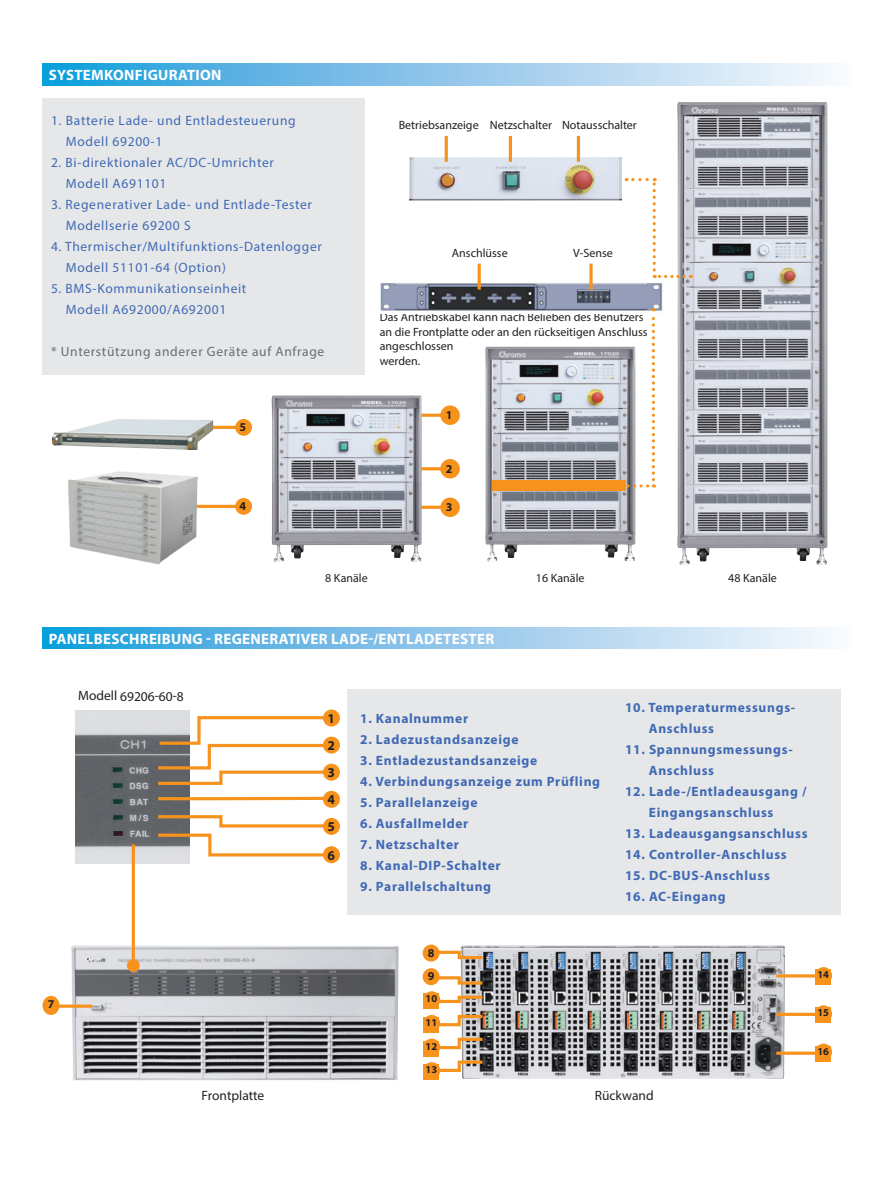
<style>
.page{position:relative;width:893px;height:1191px;background:#fff}
.page>*{position:absolute;margin:0;border:0;box-sizing:border-box;transform-origin:0 0}
.正常{font:700 15px "Myriad Pro";letter-spacing:.02em;color:#fff}
.t1{font:700 13.5px/21px "Myriad Pro";letter-spacing:.05em;color:#406ab4}
.t2{font:13.5px/21px "Myriad Pro";letter-spacing:.05em;color:#406ab4}
.t3{font:13.5px "Myriad Pro";letter-spacing:.05em;color:#6c6d70}
.t4{font:13.5px "Myriad Pro";color:#231f20}
.t5{font:700 13.5px "Myriad Pro";color:#231f20}
.t6{font:12px/14.4px "Myriad Pro";color:#231f20}
.t7{font:700 12px "Myriad Pro";color:#231f20}
.t8{font:700 10.5px "Myriad Pro";color:#231f20}
</style>
<div class="page">
<div style="left:43px;top:98px;width:322px;height:276px;background:#e6e7e9"></div>
<div style="left:347px;top:689px;width:276px;height:225px;background:#e6e7e9"></div>
<div style="left:612px;top:689px;width:229px;height:225px;background:#e6e7e9"></div>
<img style="left:71px;top:945px;width:328px;height:135px">
<div style="left:43px;top:995px;width:17px;height:20px;background:#f7931d;border-radius:50%"></div>
<hr style="left:57px;top:1004px;width:35px;height:3px;background:#f7931d">
<img style="left:461px;top:945px;width:324px;height:134px">
<div style="left:423px;top:944px;width:17px;height:17px;background:#f7931d;border-radius:50%"></div>
<div style="left:423px;top:968px;width:17px;height:17px;background:#f7931d;border-radius:50%"></div>
<svg style="left:423px;top:991px;width:17px;height:17px"></svg>
<div style="left:423px;top:993px;width:16px;height:16px;background:#f7931d"></div>
<div style="left:423px;top:1015px;width:17px;height:17px;background:#f7931d;border-radius:50%"></div>
<div style="left:423px;top:1017px;width:16px;height:16px;background:#f7931d"></div>
<svg style="left:423px;top:1038px;width:17px;height:17px"></svg>
<div style="left:423px;top:1040px;width:16px;height:16px;background:#f7931d"></div>
<div style="left:423px;top:1062px;width:17px;height:17px;background:#f7931d;border-radius:50%"></div>
<div style="left:423px;top:1064px;width:16px;height:16px;background:#f7931d"></div>
<svg style="left:815px;top:967px;width:17px;height:17px"></svg>
<div style="left:815px;top:969px;width:16px;height:16px;background:#f7931d"></div>
<svg style="left:815px;top:1005px;width:17px;height:17px"></svg>
<div style="left:815px;top:1007px;width:16px;height:16px;background:#f7931d"></div>
<svg style="left:815px;top:1043px;width:17px;height:17px"></svg>
<div style="left:815px;top:1045px;width:16px;height:16px;background:#f7931d"></div>
<svg style="left:435px;top:1059px;width:51px;height:14px"></svg>
<svg style="left:435px;top:1036px;width:51px;height:14px"></svg>
<svg style="left:435px;top:1013px;width:51px;height:15px"></svg>
<svg style="left:439px;top:994px;width:47px;height:10px"></svg>
<svg style="left:435px;top:974px;width:51px;height:12px"></svg>
<svg style="left:436px;top:949px;width:50px;height:11px"></svg>
<hr style="left:776px;top:974px;width:41px;height:3px;background:#f7931d">
<svg style="left:776px;top:1012px;width:39px;height:4px"></svg>
<hr style="left:776px;top:1051px;width:41px;height:3px;background:#f7931d">
<img style="left:75px;top:710px;width:114px;height:154px">
<div style="left:323px;top:709px;width:17px;height:17px;background:#f7931d;border-radius:50%"></div>
<div style="left:323px;top:736px;width:17px;height:17px;background:#f7931d;border-radius:50%"></div>
<div style="left:323px;top:763px;width:17px;height:17px;background:#f7931d;border-radius:50%"></div>
<div style="left:323px;top:791px;width:17px;height:17px;background:#f7931d;border-radius:50%"></div>
<div style="left:323px;top:818px;width:17px;height:17px;background:#f7931d;border-radius:50%"></div>
<div style="left:323px;top:846px;width:17px;height:17px;background:#f7931d;border-radius:50%"></div>
<svg style="left:155px;top:714px;width:176px;height:72px"></svg>
<svg style="left:155px;top:795px;width:169px;height:7px"></svg>
<svg style="left:155px;top:813px;width:176px;height:45px"></svg>
<svg style="left:43px;top:64px;width:787px;height:21px;background:#8ac7ea"></svg>
<svg style="left:43px;top:627px;width:787px;height:21px;background:#8ac7ea"></svg>
<hr style="left:132px;top:844px;width:3px;height:121px;background:#f7931d">
<div style="left:127px;top:959px;width:13px;height:13px;background:#f7931d;border-radius:50%"></div>
<div style="left:235px;top:498px;width:17px;height:17px;background:#f7931d;border-radius:50%"></div>
<hr style="left:172px;top:505px;width:64px;height:3px;background:#f7931d">
<img style="left:68px;top:471px;width:133px;height:94px">
<div style="left:440px;top:405px;width:20px;height:20px;background:#f7931d;border-radius:50%"></div>
<div style="left:440px;top:459px;width:20px;height:19px;background:#f7931d;border-radius:50%"></div>
<div style="left:440px;top:497px;width:20px;height:20px;background:#f7931d;border-radius:50%"></div>
<svg style="left:422px;top:413px;width:19px;height:4px"></svg>
<hr style="left:385px;top:467px;width:56px;height:3px;background:#f7931d">
<hr style="left:385px;top:506px;width:56px;height:3px;background:#f7931d">
<img style="left:271px;top:395px;width:151px;height:167px">
<img style="left:485px;top:346px;width:150px;height:212px">
<img style="left:677px;top:102px;width:150px;height:463px">
<img style="left:409px;top:158px;width:213px;height:42px">
<img style="left:380px;top:282px;width:283px;height:29px">
<hr style="left:478px;top:264px;width:3px;height:25px;background:#f7931d">
<hr style="left:445px;top:136px;width:3px;height:26px;background:#f7931d">
<hr style="left:509px;top:136px;width:3px;height:26px;background:#f7931d">
<hr style="left:577px;top:136px;width:3px;height:26px;background:#f7931d">
<svg style="left:589px;top:264px;width:4px;height:25px"></svg>
<div style="left:493px;top:480px;width:133px;height:11px;background:#f7931d"></div>
<div style="left:235px;top:419px;width:17px;height:17px;background:#f7931d;border-radius:50%"></div>
<hr style="left:172px;top:426px;width:64px;height:3px;background:#f7931d">
<img style="left:52px;top:419px;width:161px;height:31px">
<svg style="left:615px;top:308px;width:40px;height:179px"></svg>
<svg style="left:653px;top:178px;width:31px;height:100px"></svg>
<svg style="left:626px;top:178px;width:21px;height:3px"></svg>
<p class="正常" style="left:49px;top:66px;width:174px">SYSTEMKONFIGURATION</p>
<p class="t2" style="left:51px;top:110px;width:246px">1. Batterie Lade- und Entladesteuerung</p>
<p class="t2" style="left:66px;top:131px;width:98px">Modell 69200-1</p>
<p class="t2" style="left:51px;top:152px;width:224px">2. Bi-direktionaler AC/DC-Umrichter</p>
<p class="t2" style="left:66px;top:173px;width:102px">Modell A691101</p>
<p class="t2" style="left:66px;top:194px;width:248px;text-indent:-15px">3. Regenerativer Lade- und Entlade-Tester<br>Modellserie 69200 S</p>
<p class="t2" style="left:66px;top:236px;width:257px;text-indent:-15px">4. Thermischer/Multifunktions-Datenlogger<br>Modell 51101-64 (Option)</p>
<p class="t2" style="left:51px;top:278px;width:197px">5. BMS-Kommunikationseinheit</p>
<p class="t2" style="left:66px;top:299px;width:162px">Modell A692000/A692001</p>
<p class="t3" style="left:51px;top:343px;width:275px">* Unterstützung anderer Geräte auf Anfrage</p>
<p class="t7" style="left:239px;top:419px;width:8px">5</p>
<p class="t7" style="left:239px;top:498px;width:8px">4</p>
<p class="t6" style="left:399px;top:118px;width:81px">Betriebsanzeige</p>
<p class="t6" style="left:490px;top:118px;width:64px">Netzschalter</p>
<p class="t6" style="left:562px;top:118px;width:76px">Notausschalter</p>
<p class="t6" style="left:452px;top:245px;width:57px">Anschlüsse</p>
<p class="t6" style="left:573px;top:245px;width:41px">V-Sense</p>
<p class="t6" style="left:380px;top:310px;width:269px">Das Antriebskabel kann nach Belieben des Benutzers an die Frontplatte oder an den rückseitigen Anschluss angeschlossen</p>
<p class="t6" style="left:380px;top:353px;width:42px">werden.</p>
<p class="t7" style="left:446px;top:407px;width:8px">1</p>
<p class="t7" style="left:446px;top:461px;width:8px">2</p>
<p class="t7" style="left:446px;top:499px;width:8px">3</p>
<p class="t6" style="left:325px;top:570px;width:44px">8 Kanäle</p>
<p class="t6" style="left:536px;top:570px;width:50px">16 Kanäle</p>
<p class="t6" style="left:728px;top:570px;width:50px">48 Kanäle</p>
<p class="正常" style="left:49px;top:629px;width:447px">PANELBESCHREIBUNG - REGENERATIVER LADE-/ENTLADETESTER</p>
<p class="t4" style="left:78px;top:687px;width:107px">Modell 69206-60-8</p>
<p class="t7" style="left:48px;top:996px;width:8px">7</p>
<p class="t4" style="left:202px;top:1087px;width:64px">Frontplatte</p>
<p class="t5" style="left:327px;top:709px;width:9px">1</p>
<p class="t5" style="left:327px;top:736px;width:9px">2</p>
<p class="t5" style="left:327px;top:763px;width:9px">3</p>
<p class="t5" style="left:327px;top:791px;width:9px">4</p>
<p class="t5" style="left:327px;top:818px;width:9px">5</p>
<p class="t5" style="left:327px;top:846px;width:9px">6</p>
<p class="t1" style="left:360px;top:707px;width:109px">1. Kanalnummer</p>
<p class="t1" style="left:360px;top:728px;width:160px">2. Ladezustandsanzeige</p>
<p class="t1" style="left:360px;top:749px;width:179px">3. Entladezustandsanzeige</p>
<p class="t1" style="left:360px;top:770px;width:241px">4. Verbindungsanzeige zum Prüfling</p>
<p class="t1" style="left:360px;top:791px;width:119px">5. Parallelanzeige</p>
<p class="t1" style="left:360px;top:812px;width:110px">6. Ausfallmelder</p>
<p class="t1" style="left:360px;top:833px;width:100px">7. Netzschalter</p>
<p class="t1" style="left:360px;top:854px;width:142px">8. Kanal-DIP-Schalter</p>
<p class="t1" style="left:360px;top:875px;width:132px">9. Parallelschaltung</p>
<p class="t1" style="left:649px;top:697px;width:148px;text-indent:-24px">10. Temperaturmessungs-<br>Anschluss</p>
<p class="t1" style="left:625px;top:739px;width:169px">11. Spannungsmessungs-</p>
<p class="t1" style="left:649px;top:760px;width:67px">Anschluss</p>
<p class="t1" style="left:649px;top:781px;width:159px;text-indent:-24px">12. Lade-/Entladeausgang /<br>Eingangsanschluss</p>
<p class="t1" style="left:625px;top:823px;width:184px">13. Ladeausgangsanschluss</p>
<p class="t1" style="left:625px;top:844px;width:163px">14. Controller-Anschluss</p>
<p class="t1" style="left:625px;top:865px;width:146px">15. DC-BUS-Anschluss</p>
<p class="t1" style="left:625px;top:886px;width:102px">16. AC-Eingang</p>
<p class="t7" style="left:428px;top:944px;width:8px">8</p>
<p class="t7" style="left:428px;top:968px;width:8px">9</p>
<p class="t8" style="left:426px;top:992px;width:13px">10</p>
<p class="t8" style="left:426px;top:1015px;width:13px">11</p>
<p class="t8" style="left:426px;top:1039px;width:13px">12</p>
<p class="t8" style="left:426px;top:1062px;width:13px">13</p>
<p class="t4" style="left:595px;top:1087px;width:60px">Rückwand</p>
<p class="t8" style="left:817px;top:967px;width:13px">14</p>
<p class="t8" style="left:817px;top:1006px;width:13px">15</p>
<p class="t8" style="left:817px;top:1044px;width:13px">16</p>
</div>
